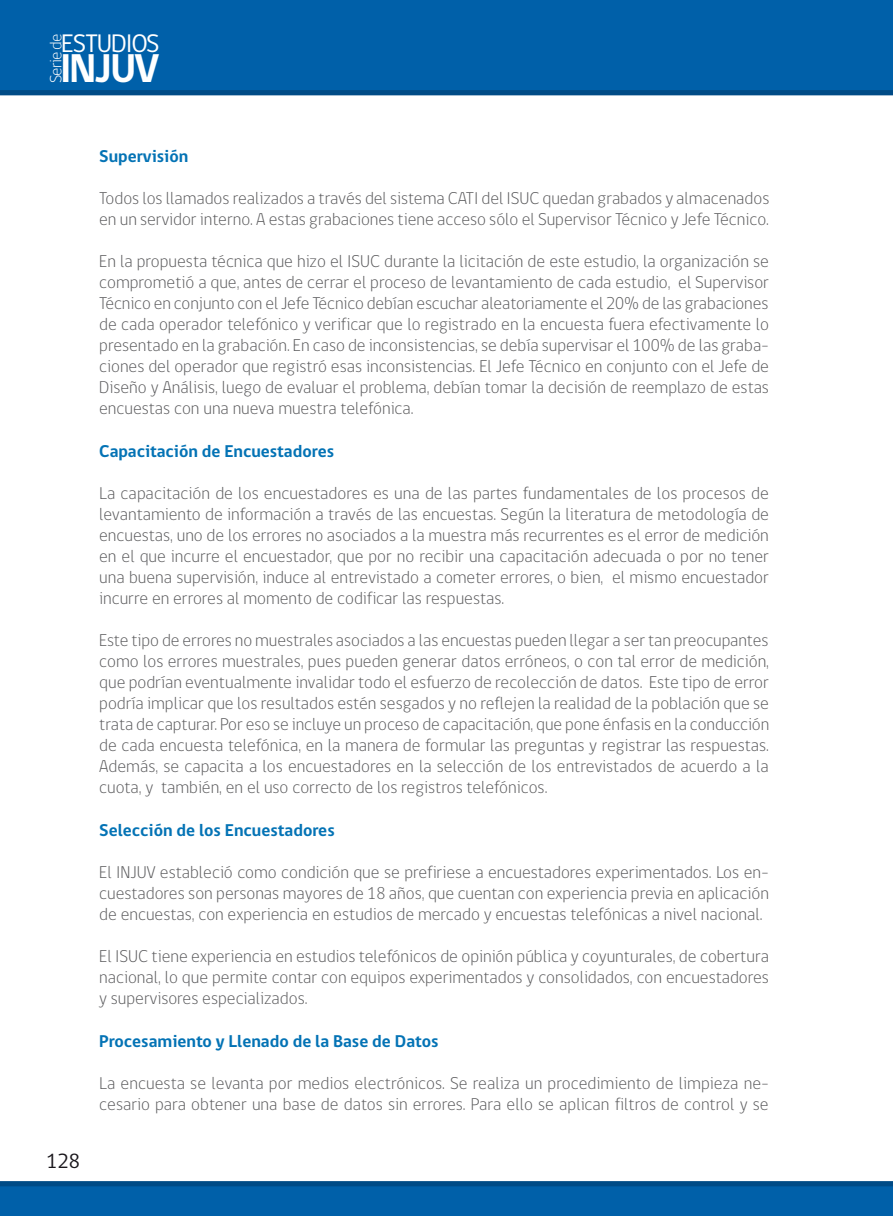
<style>
.page{position:relative;width:893px;height:1216px;background:#fff}
.page>*{position:absolute;margin:0;border:0;box-sizing:border-box;transform-origin:0 0}
.t1{font:700 41.12px "gob CL";letter-spacing:-.05em;color:#fff}
.t2{font:26.07px "gob CL";letter-spacing:-.05em;color:#fff}
.t3{font:21px "gob CL";color:#1a171c}
.t4{font:300 17.5px/21px "gob CL";color:#58585a;text-align:justify}
.t5{font:700 17.5px "gob CL";color:#0473b5}
.t6{font:300 16.8px "gob CL";letter-spacing:-.05em;color:#fff}
</style>
<div class="page">
<div style="left:0;top:0;width:893px;height:95px;background:#0060a9"></div>
<svg style="left:0;top:1181px;width:893px;height:34px;background:#005da3"></svg>
<h2 class="t2" style="left:61px;top:26px;width:100px">ESTUDIOS</h2>
<h1 class="t1" style="left:60px;top:40px;width:101px">INJUV</h1>
<p class="t6" style="left:44px;top:83px;width:51px;rotate:-90deg">Serie de</p>
<p class="t3" style="left:46px;top:1146px;width:35px">128</p>
<p class="t5" style="left:99px;top:144px;width:91px">Supervisión</p>
<p class="t4" style="left:99px;top:188px;width:672px">Todos los llamados realizados a través del sistema CATI del ISUC quedan grabados y almacenados en un servidor interno. A estas grabaciones tiene acceso sólo el Supervisor Técnico y Jefe Técnico.</p>
<p class="t4" style="left:99px;top:251px;width:671px">En la propuesta técnica que hizo el ISUC durante la licitación de este estudio, la organización se comprometió a que, antes de cerrar el proceso de levantamiento de cada estudio, el Supervisor Técnico en conjunto con el Jefe Técnico debían escuchar aleatoriamente el 20% de las grabaciones de cada operador telefónico y verificar que lo registrado en la encuesta fuera efectivamente lo presentado en la grabación. En caso de inconsistencias, se debía supervisar el 100% de las graba&shy;ciones del operador que registró esas inconsistencias. El Jefe Técnico en conjunto con el Jefe de Diseño y Análisis, luego de evaluar el problema, debían tomar la decisión de reemplazo de estas encuestas con una nueva muestra telefónica.</p>
<p class="t5" style="left:99px;top:439px;width:236px">Capacitación de Encuestadores</p>
<p class="t4" style="left:99px;top:483px;width:671px">La capacitación de los encuestadores es una de las partes fundamentales de los procesos de levantamiento de información a través de las encuestas. Según la literatura de metodología de encuestas, uno de los errores no asociados a la muestra más recurrentes es el error de medición en el que incurre el encuestador, que por no recibir una capacitación adecuada o por no tener una buena supervisión, induce al entrevistado a cometer errores, o bien, el mismo encuestador incurre en errores al momento de codificar las respuestas.</p>
<p class="t4" style="left:99px;top:630px;width:672px">Este tipo de errores no muestrales asociados a las encuestas pueden llegar a ser tan preocupantes como los errores muestrales, pues pueden generar datos erróneos, o con tal error de medición, que podrían eventualmente invalidar todo el esfuerzo de recolección de datos. Este tipo de error podría implicar que los resultados estén sesgados y no reflejen la realidad de la población que se trata de capturar. Por eso se incluye un proceso de capacitación, que pone énfasis en la conducción de cada encuesta telefónica, en la manera de formular las preguntas y registrar las respuestas.<br>Además, se capacita a los encuestadores en la selección de los entrevistados de acuerdo a la cuota, y también, en el uso correcto de los registros telefónicos.</p>
<p class="t5" style="left:99px;top:818px;width:237px">Selección de los Encuestadores</p>
<p class="t4" style="left:99px;top:862px;width:671px">El INJUV estableció como condición que se prefiriese a encuestadores experimentados. Los en&shy;cuestadores son personas mayores de 18 años, que cuentan con experiencia previa en aplicación de encuestas, con experiencia en estudios de mercado y encuestas telefónicas a nivel nacional.</p>
<p class="t4" style="left:99px;top:946px;width:671px">El ISUC tiene experiencia en estudios telefónicos de opinión pública y coyunturales, de cobertura nacional, lo que permite contar con equipos experimentados y consolidados, con encuestadores y supervisores especializados.</p>
<p class="t5" style="left:99px;top:1029px;width:341px">Procesamiento y Llenado de la Base de Datos</p>
<p class="t4" style="left:99px;top:1073px;width:671px">La encuesta se levanta por medios electrónicos. Se realiza un procedimiento de limpieza ne&shy;cesario para obtener una base de datos sin errores. Para ello se aplican filtros de control y se</p>
</div>
